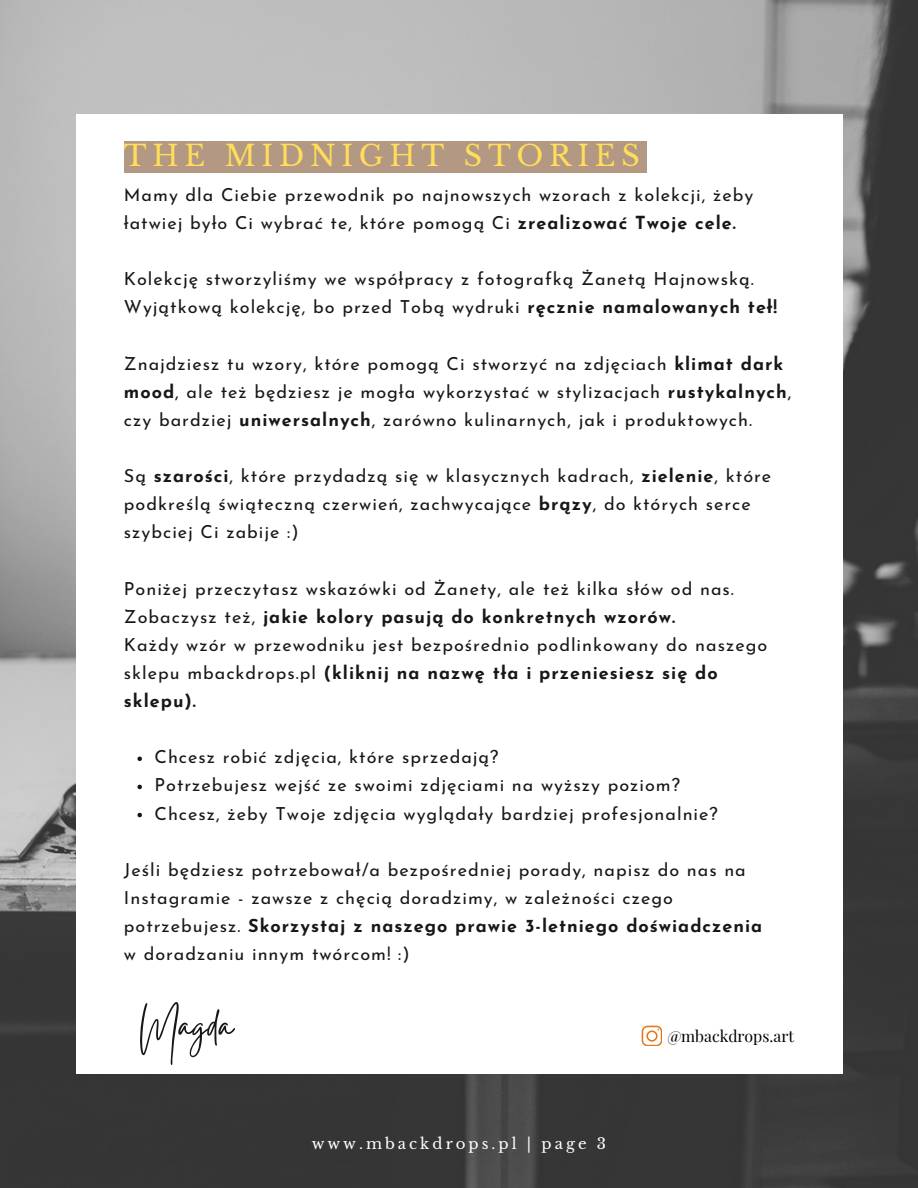
<style>
.page{position:relative;width:918px;height:1188px;background:#fff}
.page>*{position:absolute;margin:0;border:0;box-sizing:border-box;transform-origin:0 0}
.t1{font:50.7px "Gistesy";color:#181716}
.t2{font:28.5px "Libre Baskerville";letter-spacing:.2em;color:#ffde59}
.t3{font:18px/28.2px "Josefin Sans";letter-spacing:.055em;color:#181716}
.t4{font:700 18px "Josefin Sans";letter-spacing:.055em;color:#181716}
.t5{font:15.75px "Playfair Display";color:#000}
.t6{font:15px "Libre Baskerville";letter-spacing:.2em;color:#fff}
.s1{font-weight:700}
.s2{font-weight:400}
</style>
<div class="page">
<img style="left:0;top:0;width:918px;height:1188px">
<div style="left:76px;top:114px;width:766px;height:960px;background:#fff"></div>
<svg style="left:137px;top:757px;width:5px;height:4px"></svg>
<svg style="left:137px;top:785px;width:5px;height:4px"></svg>
<svg style="left:137px;top:813px;width:5px;height:4px"></svg>
<div style="left:124px;top:142px;width:523px;height:31px;background:#b39883"></div>
<svg style="left:642px;top:1026px;width:20px;height:20px"></svg>
<p class="t2" style="left:124px;top:139px;width:517px">THE MIDNIGHT STORIES</p>
<p class="t3" style="left:124px;top:182px;width:631px">Mamy dla Ciebie przewodnik po najnowszych wzorach z kolekcji, żeby łatwiej było Ci wybrać te, które pomogą Ci <span class="s1">zrealizować Twoje cele.</span></p>
<p class="t3" style="left:124px;top:267px;width:655px">Kolekcję stworzyliśmy we współpracy z fotografką Żanetą Hajnowską.<br>Wyjątkową kolekcję, bo przed Tobą wydruki <span class="s1">ręcznie namalowanych teł!</span></p>
<p class="t3" style="left:124px;top:351px;width:669px">Znajdziesz tu wzory, które pomogą Ci stworzyć na zdjęciach <span class="s1">klimat dark mood</span>, ale też będziesz je mogła wykorzystać w stylizacjach <span class="s1">rustykalnych</span>, czy bardziej <span class="s1">uniwersalnych</span>, zarówno kulinarnych, jak i produktowych.</p>
<p class="t3" style="left:124px;top:463px;width:649px">Są <span class="s1">szarości</span>, które przydadzą się w klasycznych kadrach, <span class="s1">zielenie</span>, które podkreślą świąteczną czerwień, zachwycające <span class="s1">brązy</span>, do których serce szybciej Ci zabije :)</p>
<p class="t3" style="left:124px;top:576px;width:611px">Poniżej przeczytasz wskazówki od Żanety, ale też kilka słów od nas.</p>
<p class="t4" style="left:124px;top:609px;width:553px"><span class="s2">Zobaczysz też,</span> jakie kolory pasują do konkretnych wzorów.</p>
<p class="t3" style="left:124px;top:632px;width:645px">Każdy wzór w przewodniku jest bezpośrednio podlinkowany do naszego sklepu mbackdrops.pl <span class="s1">(kliknij na nazwę tła i przeniesiesz się do sklepu).</span></p>
<p class="t3" style="left:155px;top:745px;width:345px">Chcesz robić zdjęcia, które sprzedają?</p>
<p class="t3" style="left:155px;top:773px;width:527px">Potrzebujesz wejść ze swoimi zdjęciami na wyższy poziom?</p>
<p class="t3" style="left:155px;top:801px;width:565px">Chcesz, żeby Twoje zdjęcia wyglądały bardziej profesjonalnie?</p>
<p class="t3" style="left:124px;top:857px;width:640px">Jeśli będziesz potrzebował/a bezpośredniej porady, napisz do nas na<br>Instagramie - zawsze z chęcią doradzimy, w zależności czego potrzebujesz. <span class="s1">Skorzystaj z naszego prawie 3-letniego doświadczenia</span></p>
<p class="t3" style="left:124px;top:942px;width:287px">w doradzaniu innym twórcom! :)</p>
<p class="t1" style="left:140px;top:990px;width:95px">Magda</p>
<p class="t6" style="left:312px;top:1134px;width:296px">www.mbackdrops.pl | page 3</p>
<p class="t5" style="left:667px;top:1025px;width:128px">@mbackdrops.art</p>
</div>
